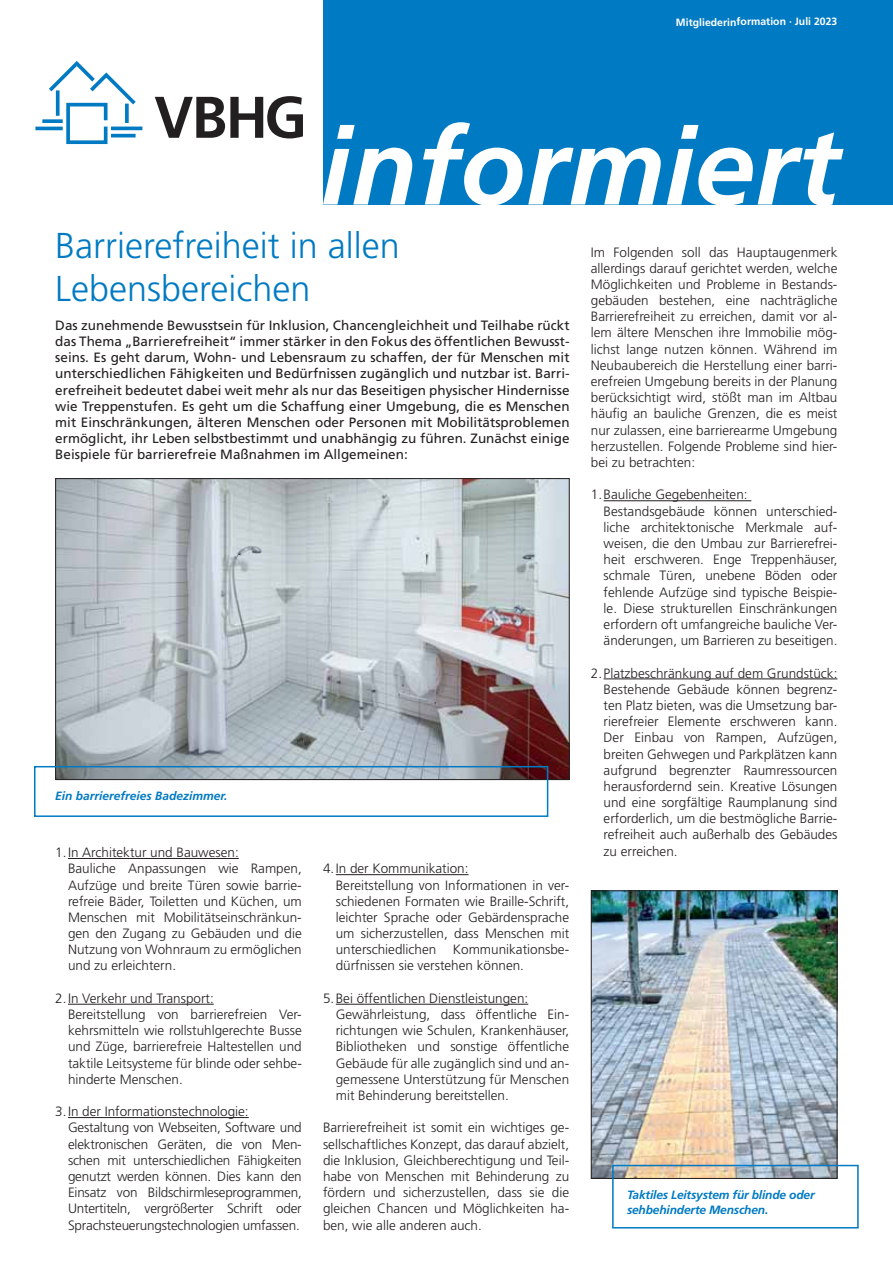
<style>
.page{position:relative;width:893px;height:1263px;background:#fff}
.page>*{position:absolute;margin:0;border:0;box-sizing:border-box;transform-origin:0 0}
.t1{font:italic 700 108px "Frutiger";letter-spacing:.005em;color:#fff}
.t2{font:300 36px/43.2px "Frutiger";color:#007ac2}
.t3{font:300 13.5px/16.2px "Frutiger";color:#231f20}
.t4{font:13.5px/16.2px "Frutiger";color:#231f20;text-align:justify}
.t5{font:italic 700 12px/15px "Frutiger";letter-spacing:-.015em;color:#007ac2}
.t6{font:700 10.5px "Frutiger";color:#fff}
</style>
<div class="page">
<div style="left:323px;top:0;width:570px;height:204px;background:#007ac2"></div>
<svg style="left:155px;top:96px;width:148px;height:42px"></svg>
<hr style="left:111px;top:127px;width:31px;height:3px;background:#007ac2">
<svg style="left:42px;top:119px;width:3px;height:4px"></svg>
<hr style="left:35px;top:127px;width:28px;height:3px;background:#007ac2">
<svg style="left:45px;top:61px;width:95px;height:84px"></svg>
<img style="left:57px;top:480px;width:511px;height:298px">
<div style="left:55px;top:478px;width:515px;height:302px;border:1px solid #231f20"></div>
<div style="left:34px;top:766px;width:514px;height:51px;border:2px solid #007ac2"></div>
<hr style="left:68px;top:858px;width:171px;height:1px;background:#231f20">
<hr style="left:68px;top:1004px;width:146px;height:1px;background:#231f20">
<hr style="left:68px;top:1117px;width:181px;height:1px;background:#231f20">
<hr style="left:336px;top:874px;width:132px;height:1px;background:#231f20">
<hr style="left:336px;top:1004px;width:192px;height:1px;background:#231f20">
<hr style="left:604px;top:500px;width:147px;height:1px;background:#231f20">
<hr style="left:604px;top:679px;width:233px;height:1px;background:#231f20">
<img style="left:593px;top:892px;width:242px;height:285px">
<div style="left:591px;top:890px;width:246px;height:289px;border:1px solid #231f20"></div>
<div style="left:612px;top:1165px;width:247px;height:64px;border:2px solid #007ac2"></div>
<p class="t6" style="left:676px;top:19px;width:163px;rotate:-1deg">Mitgliederinformation · Juli 2023</p>
<h1 class="t1" style="left:321px;top:124px;width:520px">informiert</h1>
<h2 class="t2" style="left:55px;top:227px;width:346px">Barrierefreiheit in allen<br>Lebensbereichen</h2>
<p class="t4" style="left:55px;top:318px;width:516px">Das zunehmende Bewusstsein für Inklusion, Chancengleichheit und Teilhabe rückt das Thema „Barrierefreiheit“ immer stärker in den Fokus des öffentlichen Bewusst&shy;seins. Es geht darum, Wohn- und Lebensraum zu schaffen, der für Menschen mit unterschiedlichen Fähigkeiten und Bedürfnissen zugänglich und nutzbar ist. Barri&shy;erefreiheit bedeutet dabei weit mehr als nur das Beseitigen physischer Hindernisse wie Treppenstufen. Es geht um die Schaffung einer Umgebung, die es Menschen mit Einschränkungen, älteren Menschen oder Personen mit Mobilitätsproblemen ermöglicht, ihr Leben selbstbestimmt und unabhängig zu führen. Zunächst einige Beispiele für barrierefreie Maßnahmen im Allgemeinen:</p>
<p class="t5" style="left:55px;top:789px;width:174px">Ein barrierefreies Badezimmer.</p>
<p class="t3" style="left:68px;top:845px;width:235px;text-indent:-13px">1. In Architektur und Bauwesen:<br>Bauliche Anpassungen wie Rampen, Aufzüge und breite Türen sowie barrie&shy;refreie Bäder, Toiletten und Küchen, um Menschen mit Mobilitätseinschränkun&shy;gen den Zugang zu Gebäuden und die Nutzung von Wohnraum zu ermöglichen und zu erleichtern.</p>
<p class="t3" style="left:68px;top:991px;width:235px;text-indent:-13px">2. In Verkehr und Transport:<br>Bereitstellung von barrierefreien Ver&shy;kehrsmitteln wie rollstuhlgerechte Busse und Züge, barrierefreie Haltestellen und taktile Leitsysteme für blinde oder sehbe&shy;hinderte Menschen.</p>
<p class="t3" style="left:68px;top:1104px;width:235px;text-indent:-13px">3. In der Informationstechnologie:<br>Gestaltung von Webseiten, Software und elektronischen Geräten, die von Men&shy;schen mit unterschiedlichen Fähigkeiten genutzt werden können. Dies kann den Einsatz von Bildschirmleseprogrammen, Untertiteln, vergrößerter Schrift oder Sprachsteuerungstechnologien umfassen.</p>
<p class="t3" style="left:336px;top:862px;width:235px;text-indent:-13px">4. In der Kommunikation:<br>Bereitstellung von Informationen in ver&shy;schiedenen Formaten wie Braille-Schrift, leichter Sprache oder Gebärdensprache um sicherzustellen, dass Menschen mit unterschiedlichen Kommunikationsbe&shy;dürfnissen sie verstehen können.</p>
<p class="t3" style="left:336px;top:991px;width:235px;text-indent:-13px">5. Bei öffentlichen Dienstleistungen:<br>Gewährleistung, dass öffentliche Ein&shy;richtungen wie Schulen, Krankenhäuser, Bibliotheken und sonstige öffentliche Gebäude für alle zugänglich sind und an&shy;gemessene Unterstützung für Menschen mit Behinderung bereitstellen.</p>
<p class="t3" style="left:323px;top:1121px;width:248px;text-align:justify">Barrierefreiheit ist somit ein wichtiges ge&shy;sellschaftliches Konzept, das darauf abzielt, die Inklusion, Gleichberechtigung und Teil&shy;habe von Menschen mit Behinderung zu fördern und sicherzustellen, dass sie die gleichen Chancen und Möglichkeiten ha&shy;ben, wie alle anderen auch.</p>
<p class="t3" style="left:591px;top:245px;width:248px;text-align:justify">Im Folgenden soll das Hauptaugenmerk allerdings darauf gerichtet werden, welche Möglichkeiten und Probleme in Bestands&shy;gebäuden bestehen, eine nachträgliche Barrierefreiheit zu erreichen, damit vor al&shy;lem ältere Menschen ihre Immobilie mög&shy;lichst lange nutzen können. Während im Neubaubereich die Herstellung einer barri&shy;erefreien Umgebung bereits in der Planung berücksichtigt wird, stößt man im Altbau häufig an bauliche Grenzen, die es meist nur zulassen, eine barrierearme Umgebung herzustellen. Folgende Probleme sind hier&shy;bei zu betrachten:</p>
<p class="t3" style="left:604px;top:488px;width:235px;text-indent:-13px">1. Bauliche Gegebenheiten:<br>Bestandsgebäude können unterschied&shy;liche architektonische Merkmale auf&shy;weisen, die den Umbau zur Barrierefrei&shy;heit erschweren. Enge Treppenhäuser, schmale Türen, unebene Böden oder fehlende Aufzüge sind typische Beispie&shy;le. Diese strukturellen Einschränkungen erfordern oft umfangreiche bauliche Ver&shy;änderungen, um Barrieren zu beseitigen.</p>
<p class="t3" style="left:604px;top:666px;width:235px;text-align:justify;text-indent:-13px">2. Platzbeschränkung auf dem Grundstück:<br>Bestehende Gebäude können begrenz&shy;ten Platz bieten, was die Umsetzung bar&shy;rierefreier Elemente erschweren kann.<br>Der Einbau von Rampen, Aufzügen, breiten Gehwegen und Parkplätzen kann aufgrund begrenzter Raumressourcen herausfordernd sein. Kreative Lösungen und eine sorgfältige Raumplanung sind erforderlich, um die bestmögliche Barrie&shy;refreiheit auch außerhalb des Gebäudes zu erreichen.</p>
<p class="t5" style="left:627px;top:1189px;width:189px">Taktiles Leitsystem für blinde oder sehbehinderte Menschen.</p>
</div>
